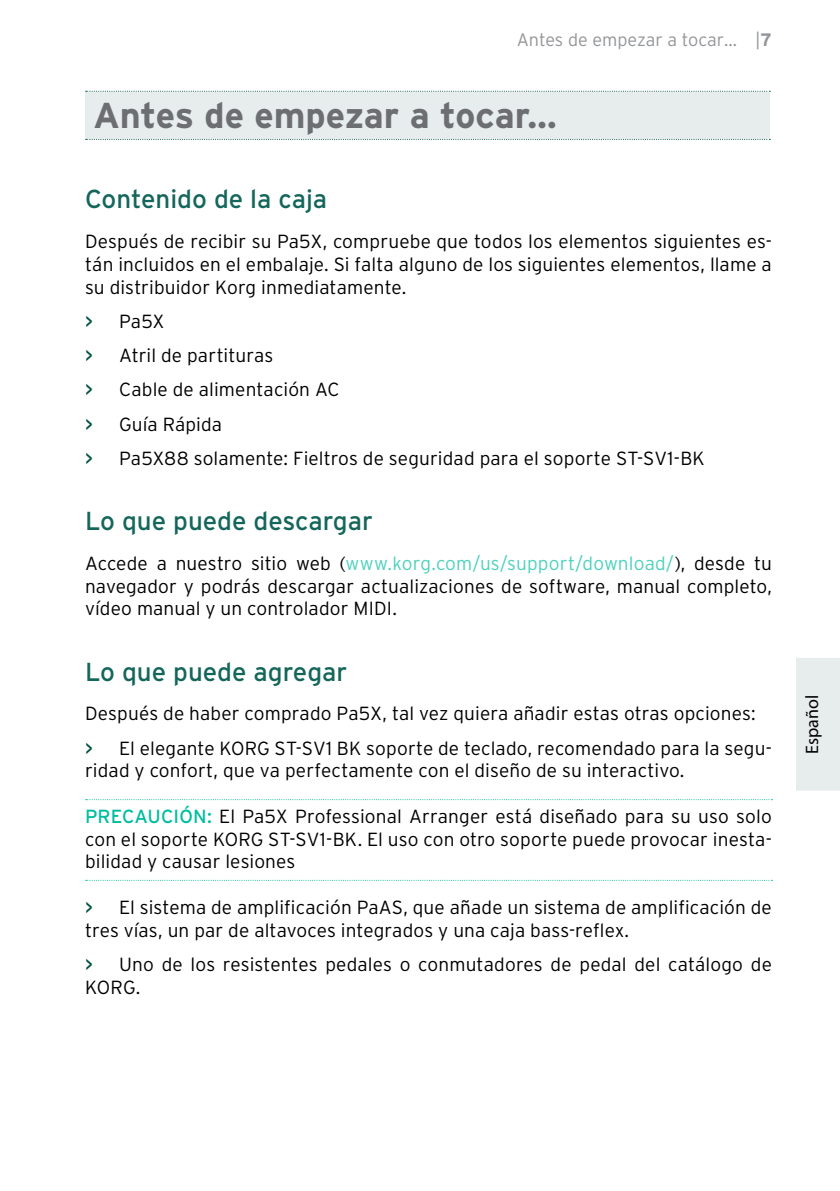
<style>
.page{position:relative;width:840px;height:1191px;background:#fff}
.page>*{position:absolute;margin:0;border:0;box-sizing:border-box;transform-origin:0 0}
.Subchapter{font:700 36px "Interstate";letter-spacing:-.005em;color:#6d6e71}
.Section{font:26px "Interstate";color:#14665b}
.Body{font:300 19px/22.8px "Interstate";letter-spacing:.005em;color:#000}
.Warning{font:300 19px/22.8px "Interstate";letter-spacing:.01em;color:#000;text-align:justify}
.t1{font:300 18px "Interstate";color:#939598}
.t2{font:18px "Myriad Pro";color:#000}
.s1{font-weight:700}
.s2{font-weight:400;color:#005244}
.s3{color:#4ed1bd}
.s4{font-weight:400;color:#00bd9f}
</style>
<div class="page">
<div style="left:795px;top:658px;width:44px;height:132px;background:#e6edec"></div>
<svg style="left:86px;top:799px;width:686px;height:1px"></svg>
<svg style="left:86px;top:880px;width:686px;height:1px"></svg>
<div style="left:85px;top:91px;width:684px;height:48px;background:#e6edec"></div>
<svg style="left:86px;top:91px;width:684px;height:1px"></svg>
<svg style="left:86px;top:139px;width:684px;height:1px"></svg>
<p class="t1" style="left:516px;top:29px;width:256px">Antes de empezar a tocar… |<span class="s1">7</span></p>
<p class="Subchapter" style="left:93px;top:93px;width:465px">Antes de empezar a tocar…</p>
<p class="Section" style="left:85px;top:183px;width:243px">Contenido de la caja</p>
<p class="Body" style="left:85px;top:230px;width:687px;text-align:justify">Después de recibir su Pa5X, compruebe que todos los elementos siguientes es&shy;tán incluidos en el embalaje. Si falta alguno de los siguientes elementos, llame a su distribuidor Korg inmediatamente.</p>
<p class="Body" style="left:85px;top:310px;width:81px"><span class="s2">&gt;</span> Pa5X</p>
<p class="Body" style="left:85px;top:344px;width:189px"><span class="s2">&gt;</span> Atril de partituras</p>
<p class="Body" style="left:85px;top:378px;width:256px"><span class="s2">&gt;</span> Cable de alimentación AC</p>
<p class="Body" style="left:85px;top:412px;width:138px"><span class="s2">&gt;</span> Guía Rápida</p>
<p class="Body" style="left:85px;top:446px;width:621px"><span class="s2">&gt;</span> Pa5X88 solamente: Fieltros de seguridad para el soporte ST-SV1-BK</p>
<p class="Section" style="left:85px;top:505px;width:289px">Lo que puede descargar</p>
<p class="Body" style="left:85px;top:551px;width:688px;text-align:justify">Accede a nuestro sitio web (<span class="s3">www.korg.com/us/support/download/</span>), desde tu navegador y podrás descargar actualizaciones de software, manual completo, vídeo manual y un controlador MIDI.</p>
<p class="Section" style="left:85px;top:655px;width:263px">Lo que puede agregar</p>
<p class="Body" style="left:85px;top:702px;width:671px">Después de haber comprado Pa5X, tal vez quiera añadir estas otras opciones:</p>
<p class="Body" style="left:85px;top:736px;width:687px"><span class="s2">&gt;</span> El elegante KORG ST-SV1 BK soporte de teclado, recomendado para la segu&shy;ridad y confort, que va perfectamente con el diseño de su interactivo.</p>
<p class="Warning" style="left:85px;top:804px;width:687px"><span class="s4">PRECAUCIÓN:</span> El Pa5X Professional Arranger está diseñado para su uso solo con el soporte KORG ST-SV1-BK. El uso con otro soporte puede provocar inesta&shy;bilidad y causar lesiones</p>
<p class="Body" style="left:85px;top:895px;width:687px"><span class="s2">&gt;</span> El sistema de amplificación PaAS, que añade un sistema de amplificación de tres vías, un par de altavoces integrados y una caja bass-reflex.</p>
<p class="Body" style="left:85px;top:952px;width:688px"><span class="s2">&gt;</span> Uno de los resistentes pedales o conmutadores de pedal del catálogo de<br>KORG.</p>
<p class="t2" style="left:800px;top:753px;width:61px;rotate:-90deg">Español</p>
</div>
